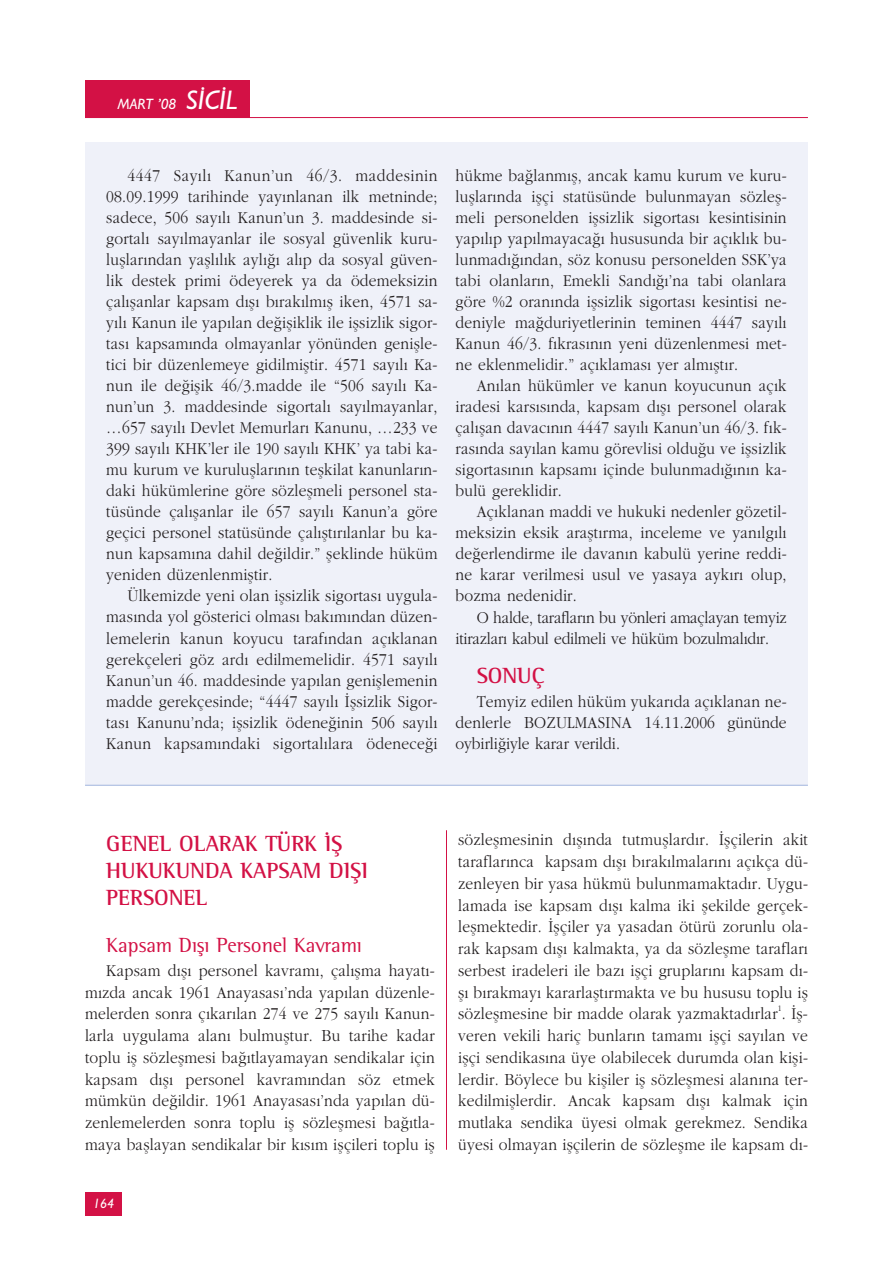
<style>
.page{position:relative;width:893px;height:1263px;background:#fff}
.page>*{position:absolute;margin:0;border:0;box-sizing:border-box;transform-origin:0 0}
.t1{font:700 22.5px/27px "Rotis Semi Serif";letter-spacing:-.005em;color:#d31145}
.t2{font:21px "Rotis Semi Serif";letter-spacing:-.005em;color:#d31145}
.t3{font:17.25px/21px "Garamond Turk";letter-spacing:.015em;color:#231f20;text-align:justify;scale:.9 1}
.t4{font:17.25px/21px "Garamond Turk";letter-spacing:-.01em;color:#231f20;scale:.9 1}
.t5{font:italic 500 15px "Gill Sans";color:#fff}
.t6{font:italic 500 13.5px "Gill Sans";color:#fff}
.t7{font:8.7px "Garamond Turk";color:#231f20;scale:.9 1}
.s1{font-size:27px}
</style>
<div class="page">
<div style="left:85px;top:1192px;width:37px;height:23px;background:#d31145"></div>
<div style="left:85px;top:81px;width:164px;height:37px;background:#d31145"></div>
<hr style="left:85px;top:117px;width:723px;height:1px;background:#d31145">
<hr style="left:446px;top:830px;width:1px;height:319px;background:#d31145">
<div style="left:85px;top:143px;width:723px;height:642px;background:#eff1f9"></div>
<hr style="left:85px;top:785px;width:723px;height:1px;background:#a0b4dd">
<p class="t5" style="left:118px;top:99px;width:121px">MART ’08 <span class="s1">S‹C‹L</span></p>
<p class="t3" style="left:106px;top:167px;width:370px;text-indent:21px">4447 Say›l› Kanun’un 46/3. maddesinin 08.09.1999 tarihinde yay›nlanan ilk metninde; sadece, 506 say›l› Kanun’un 3. maddesinde si&shy;gortal› say›lmayanlar ile sosyal güvenlik kuru&shy;lufllar›ndan yafll›l›k ayl›¤› al›p da sosyal güven&shy;lik destek primi ödeyerek ya da ödemeksizin çal›flanlar kapsam d›fl› b›rak›lm›fl iken, 4571 sa&shy;y›l› Kanun ile yap›lan de¤ifliklik ile iflsizlik sigor&shy;tas› kapsam›nda olmayanlar yönünden geniflle&shy;tici bir düzenlemeye gidilmifltir. 4571 say›l› Ka&shy;nun ile de¤iflik 46/3.madde ile “506 say›l› Ka&shy;nun’un 3. maddesinde sigortal› say›lmayanlar, …657 say›l› Devlet Memurlar› Kanunu, …233 ve 399 say›l› KHK’ler ile 190 say›l› KHK’ ya tabi ka&shy;mu kurum ve kurulufllar›n›n teflkilat kanunlar›n&shy;daki hükümlerine göre sözleflmeli personel sta&shy;tüsünde çal›flanlar ile 657 say›l› Kanun’a göre geçici personel statüsünde çal›flt›r›lanlar bu ka&shy;nun kapsam›na dahil de¤ildir.” fleklinde hüküm yeniden düzenlenmifltir.</p>
<p class="t3" style="left:106px;top:587px;width:370px;text-indent:21px">Ülkemizde yeni olan iflsizlik sigortas› uygula&shy;mas›nda yol gösterici olmas› bak›m›ndan düzen&shy;lemelerin kanun koyucu taraf›ndan aç›klanan gerekçeleri göz ard› edilmemelidir. 4571 say›l› Kanun’un 46. maddesinde yap›lan genifllemenin madde gerekçesinde; “4447 say›l› ‹flsizlik Sigor&shy;tas› Kanunu’nda; iflsizlik ödene¤inin 506 say›l› Kanun kapsam›ndaki sigortal›lara ödenece¤i</p>
<p class="t3" style="left:455px;top:167px;width:369px">hükme ba¤lanm›fl, ancak kamu kurum ve kuru&shy;lufllar›nda iflçi statüsünde bulunmayan sözlefl&shy;meli personelden iflsizlik sigortas› kesintisinin yap›l›p yap›lmayaca¤› hususunda bir aç›kl›k bu&shy;lunmad›¤›ndan, söz konusu personelden SSK’ya tabi olanlar›n, Emekli Sand›¤›’na tabi olanlara göre %2 oran›nda iflsizlik sigortas› kesintisi ne&shy;deniyle ma¤duriyetlerinin teminen 4447 say›l› Kanun 46/3. f›kras›n›n yeni düzenlenmesi met&shy;ne eklenmelidir.” aç›klamas› yer alm›flt›r.</p>
<p class="t3" style="left:455px;top:377px;width:369px;text-indent:21px">An›lan hükümler ve kanun koyucunun aç›k iradesi kars›s›nda, kapsam d›fl› personel olarak çal›flan davac›n›n 4447 say›l› Kanun’un 46/3. f›k&shy;ras›nda say›lan kamu görevlisi oldu¤u ve iflsizlik sigortas›n›n kapsam› içinde bulunmad›¤›n›n ka&shy;bulü gereklidir.</p>
<p class="t3" style="left:455px;top:503px;width:369px;text-indent:21px">Aç›klanan maddi ve hukuki nedenler gözetil&shy;meksizin eksik araflt›rma, inceleme ve yan›lg›l› de¤erlendirme ile davan›n kabulü yerine reddi&shy;ne karar verilmesi usul ve yasaya ayk›r› olup, bozma nedenidir.</p>
<p class="t4" style="left:455px;top:608px;width:369px;text-indent:21px">O halde, taraflar›n bu yönleri amaçlayan temyiz itirazlar› kabul edilmeli ve hüküm bozulmal›d›r.</p>
<h1 class="t1" style="left:477px;top:664px;width:69px">SONUÇ</h1>
<p class="t3" style="left:455px;top:692px;width:369px;text-indent:21px">Temyiz edilen hüküm yukar›da aç›klanan ne&shy;denlerle BOZULMASINA 14.11.2006 gününde oybirli¤iyle karar verildi.</p>
<h1 class="t1" style="left:106px;top:831px;width:263px">GENEL OLARAK TÜRK ‹fi<br>HUKUKUNDA KAPSAM DIfiI<br>PERSONEL</h1>
<p class="t2" style="left:106px;top:937px;width:257px">Kapsam D›fl› Personel Kavram›</p>
<p class="t3" style="left:85px;top:961px;width:390px;line-height:21.8px;text-indent:21px">Kapsam d›fl› personel kavram›, çal›flma hayat›- m›zda ancak 1961 Anayasas›’nda yap›lan düzenle&shy;melerden sonra ç›kar›lan 274 ve 275 say›l› Kanun&shy;larla uygulama alan› bulmufltur. Bu tarihe kadar toplu ifl sözleflmesi ba¤›tlayamayan sendikalar için kapsam d›fl› personel kavram›ndan söz etmek mümkün de¤ildir. 1961 Anayasas›’nda yap›lan dü&shy;zenlemelerden sonra toplu ifl sözleflmesi ba¤›tla&shy;maya bafllayan sendikalar bir k›s›m iflçileri toplu ifl</p>
<p class="t6" style="left:93px;top:1198px;width:23px">164</p>
<p class="t3" style="left:458px;top:830px;width:390px;line-height:21.8px">sözleflmesinin d›fl›nda tutmufllard›r. ‹flçilerin akit taraflar›nca kapsam d›fl› b›rak›lmalar›n› aç›kça dü&shy;zenleyen bir yasa hükmü bulunmamaktad›r. Uygu&shy;lamada ise kapsam d›fl› kalma iki flekilde gerçek&shy;leflmektedir. ‹flçiler ya yasadan ötürü zorunlu ola&shy;rak kapsam d›fl› kalmakta, ya da sözleflme taraflar› serbest iradeleri ile baz› iflçi gruplar›n› kapsam d›- fl› b›rakmay› kararlaflt›rmakta ve bu hususu toplu ifl sözleflmesine bir madde olarak yazmaktad›rlar . ‹fl-</p>
<p class="t7" style="left:778px;top:1005px;width:6px">1</p>
<p class="t3" style="left:458px;top:1026px;width:390px;line-height:21.8px">veren vekili hariç bunlar›n tamam› iflçi say›lan ve iflçi sendikas›na üye olabilecek durumda olan kifli&shy;lerdir. Böylece bu kifliler ifl sözleflmesi alan›na ter&shy;kedilmifllerdir. Ancak kapsam d›fl› kalmak için mutlaka sendika üyesi olmak gerekmez. Sendika üyesi olmayan iflçilerin de sözleflme ile kapsam d›-</p>
</div>
